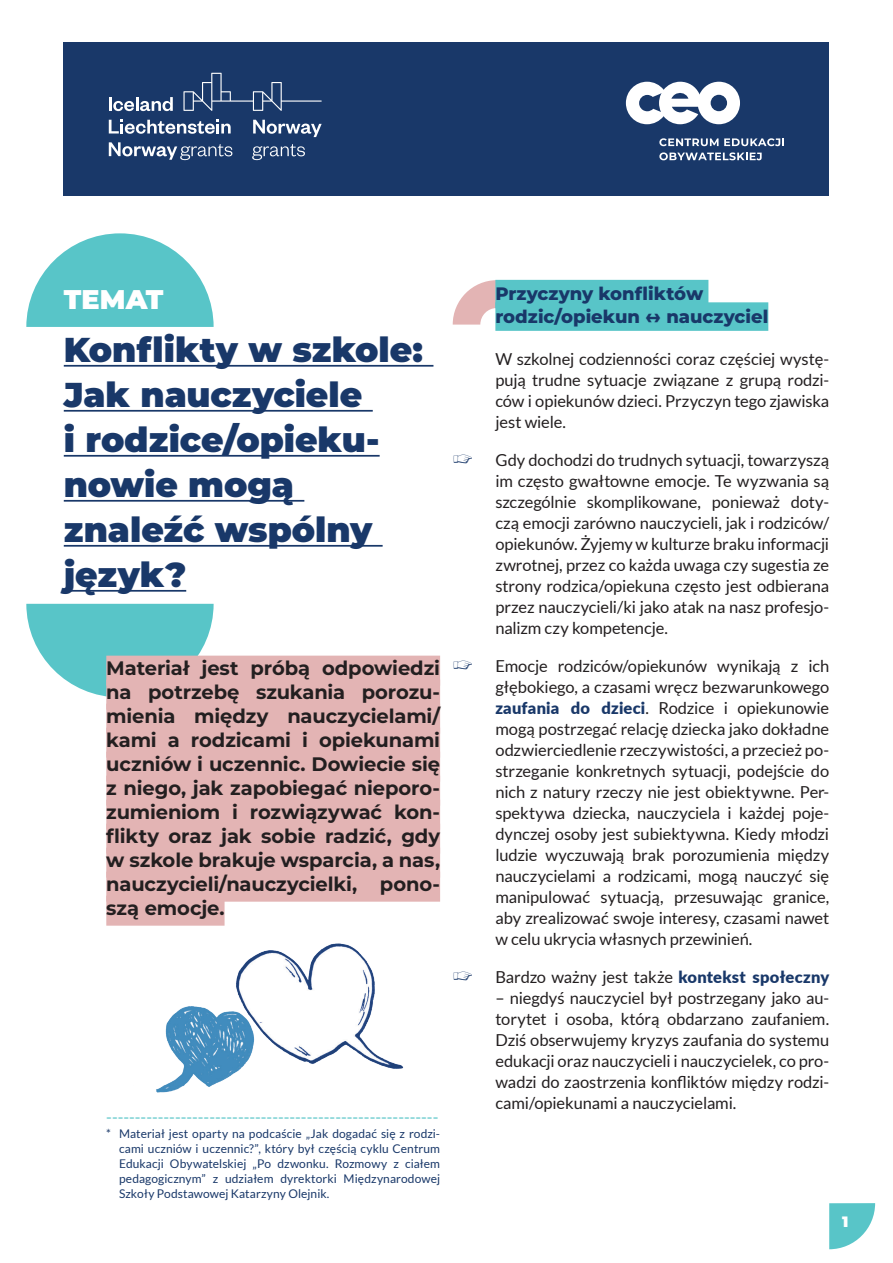
<style>
.page{position:relative;width:893px;height:1263px;background:#fff}
.page>*{position:absolute;margin:0;border:0;box-sizing:border-box;transform-origin:0 0}
.tytul{font:900 34.5px/45px "Montserrat";color:#193869}
.temat{font:900 27px "Montserrat";color:#fff}
.lead{font:700 19.5px/24px "Montserrat";letter-spacing:-.005em;color:#231f20;text-align:justify}
.srodtytul{font:800 18px/22.5px "Montserrat";color:#193869}
.body{font:16.5px/21px "Lato";letter-spacing:-.01em;color:#231f20;text-align:justify}
.body-2{font:16.5px "Lato";color:#58c5c8}
.t1{font:900 15px "Montserrat Alternates";color:#fff}
.Paragraph_Style_1{font:12px/15px "Lato";letter-spacing:.005em;color:#193869;text-align:justify}
.s1{font-weight:900;color:#193869}
</style>
<div class="page">
<div style="left:64px;top:43px;width:765px;height:153px;background:#193869"></div>
<svg style="left:626px;top:82px;width:114px;height:42px"></svg>
<svg style="left:659px;top:138px;width:125px;height:8px"></svg>
<svg style="left:659px;top:152px;width:103px;height:8px"></svg>
<svg style="left:183px;top:73px;width:139px;height:38px"></svg>
<hr style="left:109px;top:97px;width:3px;height:14px;background:#fff">
<svg style="left:113px;top:97px;width:60px;height:14px"></svg>
<svg style="left:109px;top:120px;width:122px;height:14px"></svg>
<svg style="left:109px;top:142px;width:123px;height:18px"></svg>
<svg style="left:253px;top:120px;width:69px;height:17px"></svg>
<svg style="left:252px;top:144px;width:53px;height:16px"></svg>
<svg style="left:829px;top:1203px;width:46px;height:46px"></svg>
<svg style="left:453px;top:280px;width:42px;height:45px"></svg>
<svg style="left:26px;top:233px;width:188px;height:94px"></svg>
<svg style="left:26px;top:604px;width:188px;height:93px"></svg>
<hr style="left:64px;top:365px;width:369px;height:2px;background:#193869">
<hr style="left:64px;top:410px;width:309px;height:2px;background:#193869">
<hr style="left:64px;top:455px;width:316px;height:2px;background:#193869">
<hr style="left:64px;top:500px;width:240px;height:2px;background:#193869">
<hr style="left:64px;top:545px;width:319px;height:2px;background:#193869">
<hr style="left:64px;top:590px;width:122px;height:2px;background:#193869">
<div style="left:106px;top:656px;width:334px;height:30px;background:#e3b4b4"></div>
<div style="left:106px;top:680px;width:334px;height:30px;background:#e3b4b4"></div>
<div style="left:106px;top:704px;width:334px;height:30px;background:#e3b4b4"></div>
<div style="left:106px;top:728px;width:334px;height:30px;background:#e3b4b4"></div>
<div style="left:106px;top:752px;width:334px;height:30px;background:#e3b4b4"></div>
<div style="left:106px;top:776px;width:334px;height:30px;background:#e3b4b4"></div>
<div style="left:106px;top:800px;width:334px;height:30px;background:#e3b4b4"></div>
<div style="left:106px;top:824px;width:334px;height:30px;background:#e3b4b4"></div>
<div style="left:106px;top:848px;width:334px;height:30px;background:#e3b4b4"></div>
<div style="left:106px;top:872px;width:334px;height:30px;background:#e3b4b4"></div>
<div style="left:106px;top:896px;width:119px;height:30px;background:#e3b4b4"></div>
<div style="left:495px;top:280px;width:213px;height:28px;background:#58c5c8"></div>
<div style="left:495px;top:302px;width:273px;height:29px;background:#58c5c8"></div>
<img style="left:126px;top:901px;width:314px;height:192px">
<p class="temat" style="left:64px;top:281px;width:101px">TEMAT</p>
<p class="tytul" style="left:64px;top:327px;width:361px">Konflikty w szkole:<br>Jak nauczyciele<br>i rodzice/opieku&shy;nowie mogą znaleźć wspólny język?</p>
<p class="lead" style="left:106px;top:656px;width:335px">Materiał jest próbą odpowiedzi na potrzebę szukania porozu&shy;mienia między nauczycielami/ kami a rodzicami i opiekunami uczniów i uczennic. Dowiecie się z niego, jak zapobiegać nieporo&shy;zumieniom i rozwiązywać kon&shy;flikty oraz jak sobie radzić, gdy w szkole brakuje wsparcia, a nas, nauczycieli/nauczycielki, pono&shy;szą emocje.</p>
<p class="body-2" style="left:106px;top:1108px;width:334px">----------------------------------------------------------</p>
<p class="Paragraph_Style_1" style="left:119px;top:1126px;width:323px;text-indent:-13px">* Materiał jest oparty na podcaście „Jak dogadać się z rodzi&shy;cami uczniów i uczennic?”, który był częścią cyklu Centrum Edukacji Obywatelskiej „Po dzwonku. Rozmowy z ciałem pedagogicznym” z udziałem dyrektorki Międzynarodowej Szkoły Podstawowej Katarzyny Olejnik.</p>
<p class="srodtytul" style="left:495px;top:282px;width:274px">Przyczyny konfliktów rodzic/opiekun ↔ nauczyciel</p>
<p class="body" style="left:495px;top:348px;width:335px">W szkolnej codzienności coraz częściej wystę&shy;pują trudne sytuacje związane z grupą rodzi&shy;ców i opiekunów dzieci. Przyczyn tego zjawiska jest wiele.</p>
<p class="body" style="left:495px;top:449px;width:335px">Gdy dochodzi do trudnych sytuacji, towarzyszą im często gwałtowne emocje. Te wyzwania są szczególnie skomplikowane, ponieważ doty&shy;czą emocji zarówno nauczycieli, jak i rodziców/ opiekunów. Żyjemy w kulturze braku informacji zwrotnej, przez co każda uwaga czy sugestia ze strony rodzica/opiekuna często jest odbierana przez nauczycieli/ki jako atak na nasz profesjo&shy;nalizm czy kompetencje.</p>
<p class="body" style="left:495px;top:655px;width:335px">Emocje rodziców/opiekunów wynikają z ich głębokiego, a czasami wręcz bezwarunkowego <span class="s1">zaufania do dzieci</span>. Rodzice i opiekunowie mogą postrzegać relację dziecka jako dokładne odzwierciedlenie rzeczywistości, a przecież po&shy;strzeganie konkretnych sytuacji, podejście do nich z natury rzeczy nie jest obiektywne. Per&shy;spektywa dziecka, nauczyciela i każdej poje&shy;dynczej osoby jest subiektywna. Kiedy młodzi ludzie wyczuwają brak porozumienia między nauczycielami a rodzicami, mogą nauczyć się manipulować sytuacją, przesuwając granice, aby zrealizować swoje interesy, czasami nawet w celu ukrycia własnych przewinień.</p>
<p class="body" style="left:495px;top:966px;width:335px">Bardzo ważny jest także <span class="s1">kontekst społeczny</span></p>
<p class="body" style="left:495px;top:987px;width:335px">– niegdyś nauczyciel był postrzegany jako au&shy;torytet i osoba, którą obdarzano zaufaniem.<br>Dziś obserwujemy kryzys zaufania do systemu edukacji oraz nauczycieli i nauczycielek, co pro&shy;wadzi do zaostrzenia konfliktów między rodzi&shy;cami/opiekunami a nauczycielami.</p>
<p class="t1" style="left:842px;top:1211px;width:8px">1</p>
</div>
